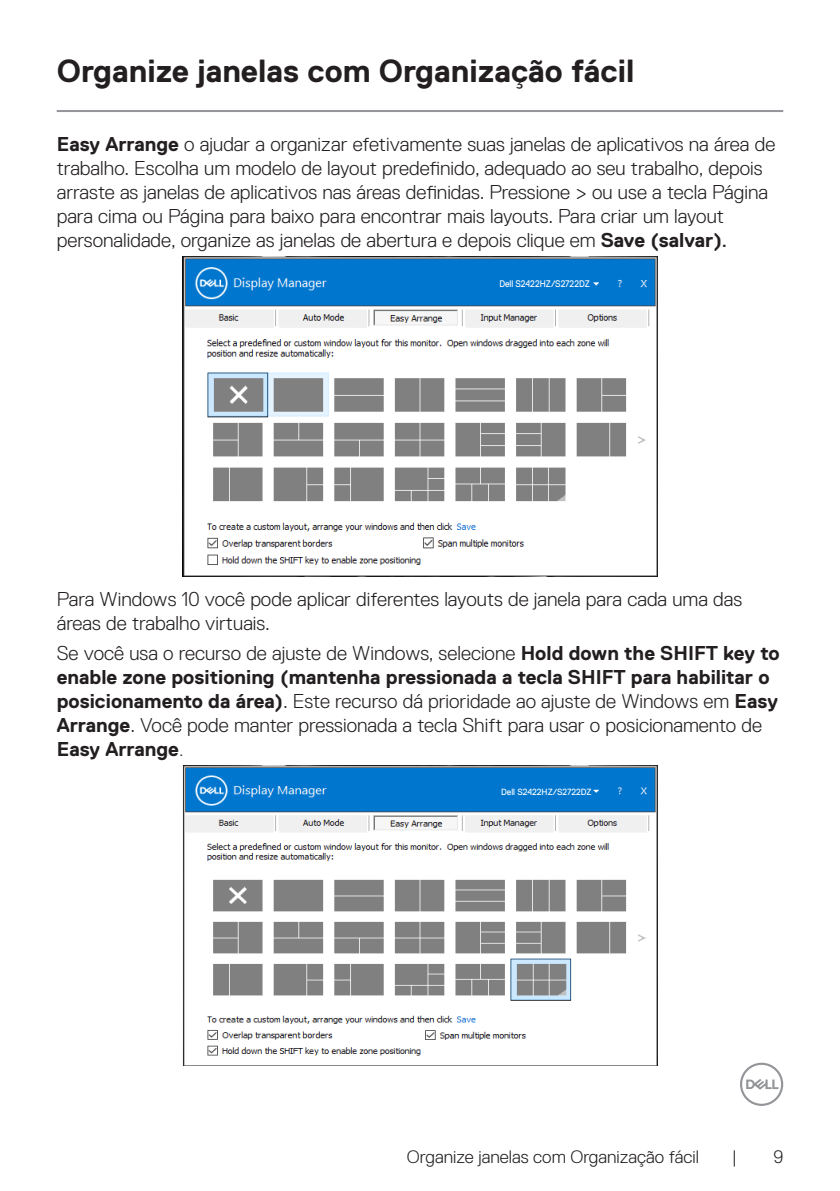
<style>
.page{position:relative;width:840px;height:1191px;background:#fff}
.page>*{position:absolute;margin:0;border:0;box-sizing:border-box;transform-origin:0 0}
.t1{font:700 32px "Dell Replica";color:#231f20}
.t2{font:300 20px/24px "Dell Replica";color:#231f20}
.t3{font:300 18px "Dell Replica";color:#231f20}
.t4{font:9.6px "Dell Replica";color:#fff;scale:.9 1}
.t5{font:9px "Dell Replica";color:#fff;scale:.96 1}
.s1{font-weight:700}
.s2{font-family:"Museo Sans For Dell 700";font-weight:400;font-size:18px}
.s3{font-family:"Museo Sans For Dell 300";font-weight:400;font-size:18px}
</style>
<div class="page">
<svg style="left:740px;top:1062px;width:42px;height:44px"></svg>
<hr style="left:57px;top:110px;width:725px;height:2px;background:#939598">
<img style="left:182px;top:256px;width:475px;height:320px">
<div style="left:530px;top:276px;width:57px;height:13px;background:#0076ce"></div>
<img style="left:420px;top:535px;width:104px;height:19px">
<img style="left:182px;top:765px;width:475px;height:300px">
<div style="left:531px;top:785px;width:57px;height:12px;background:#0076ce"></div>
<img style="left:422px;top:1028px;width:104px;height:18px">
<h1 class="t1" style="left:57px;top:53px;width:578px">Organize janelas com Organização fácil</h1>
<p class="t2" style="left:57px;top:132px;width:719px"><span class="s1">Easy Arrange</span> o ajudar a organizar efetivamente suas janelas de aplicativos na área de trabalho. Escolha um modelo de layout predefinido, adequado ao seu trabalho, depois arraste as janelas de aplicativos nas áreas definidas. Pressione &gt; ou use a tecla Página para cima ou Página para baixo para encontrar mais layouts. Para criar um layout personalidade, organize as janelas de abertura e depois clique em <span class="s1">Save (salvar)</span><span class="s2">.</span></p>
<p class="t4" style="left:499px;top:278px;width:102px">Dell S2422HZ/S2722DZ</p>
<p class="t2" style="left:57px;top:587px;width:686px">Para Windows 10 você pode aplicar diferentes layouts de janela para cada uma das áreas de trabalho virtuais.</p>
<p class="t2" style="left:57px;top:641px;width:723px">Se você usa o recurso de ajuste de Windows, selecione <span class="s1">Hold down the SHIFT key to enable zone positioning (mantenha pressionada a tecla SHIFT para habilitar o posicionamento da área)</span>. Este recurso dá prioridade ao ajuste de Windows em <span class="s1">Easy Arrange</span>. Você pode manter pressionada a tecla Shift para usar o posicionamento de <span class="s1">Easy Arrange</span><span class="s3">.</span></p>
<p class="t5" style="left:501px;top:786px;width:96px">Dell S2422HZ/S2722DZ</p>
<p class="t3" style="left:407px;top:1146px;width:293px">Organize janelas com Organização fácil</p>
<p class="t3" style="left:731px;top:1146px;width:7px">|</p>
<p class="t3" style="left:772px;top:1146px;width:11px">9</p>
</div>
